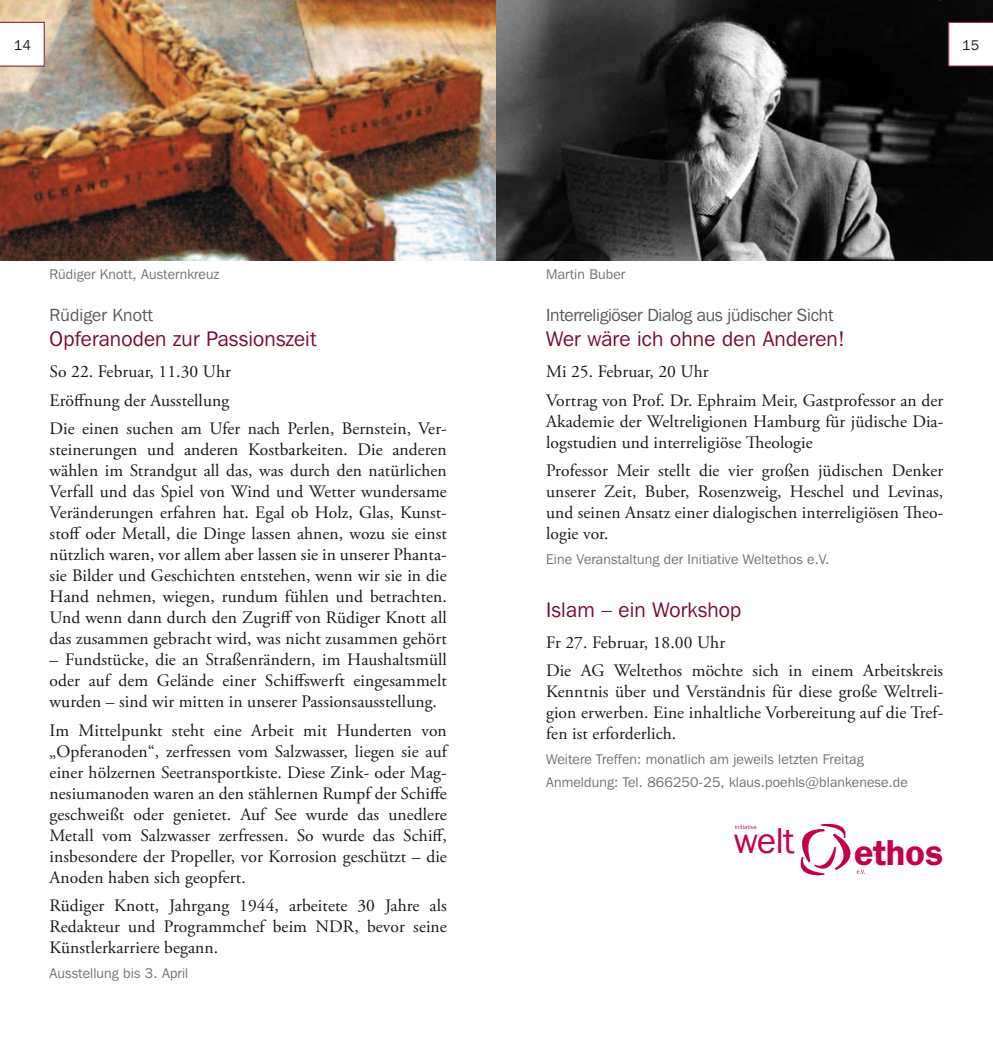
<style>
.page{position:relative;width:993px;height:1042px;background:#fff}
.page>*{position:absolute;margin:0;border:0;box-sizing:border-box;transform-origin:0 0}
.t1{font:600 37.27px "Franklin Gothic Itc T";letter-spacing:-.015em;color:#c3004b}
.t2{font:37.27px "Franklin Gothic Itc T";color:#c3004b}
.t3{font:21px "Franklin Gothic IT Cby BT";letter-spacing:.01em;color:#7b0d26}
.t4{font:17.5px/21px "Adobe Garamond Pro";letter-spacing:.005em;color:#1a171c;text-align:justify}
.t5{font:17.5px "Franklin Gothic IT Cby BT";letter-spacing:-.015em;color:#58585a}
.t6{font:17.5px "Franklin Gothic IT Cby BT";letter-spacing:.01em;color:#58585a}
.t7{font:14px/22.4px "Franklin Gothic IT Cby BT";letter-spacing:.01em;color:#707173}
.t8{font:14px "Franklin Gothic IT Cby BT";color:#1a171c}
</style>
<div class="page">
<img style="left:0;top:0;width:496px;height:260px">
<img style="left:800px;top:824px;width:51px;height:52px">
<svg style="left:735px;top:825px;width:21px;height:4px"></svg>
<svg style="left:856px;top:869px;width:8px;height:4px"></svg>
<svg style="left:496px;top:0;width:496px;height:260px;background:#363636"></svg>
<svg style="left:0;top:22px;width:45px;height:45px"></svg>
<svg style="left:947px;top:22px;width:45px;height:45px"></svg>
<p class="t8" style="left:14px;top:36px;width:18px">14</p>
<p class="t8" style="left:961px;top:36px;width:18px">15</p>
<p class="t7" style="left:50px;top:263px;width:171px">Rüdiger Knott, Austernkreuz</p>
<p class="t7" style="left:546px;top:263px;width:80px">Martin Buber</p>
<p class="t6" style="left:50px;top:304px;width:105px">Rüdiger Knott</p>
<p class="t3" style="left:50px;top:326px;width:268px">Opferanoden zur Passionszeit</p>
<p class="t4" style="left:50px;top:358px;width:398px;line-height:28.3px;text-align:left">So 22. Februar, 11.30 Uhr<br>Eröffnung der Ausstellung<br>Die einen suchen am Ufer nach Perlen, Bernstein, Ver-</p>
<p class="t4" style="left:50px;top:440px;width:398px">steinerungen und anderen Kostbarkeiten. Die anderen wählen im Strandgut all das, was durch den natürlichen Verfall und das Spiel von Wind und Wetter wundersame Veränderungen erfahren hat. Egal ob Holz, Glas, Kunst&shy;stoff oder Metall, die Dinge lassen ahnen, wozu sie einst nützlich waren, vor allem aber lassen sie in unserer Phanta&shy;sie Bilder und Geschichten entstehen, wenn wir sie in die Hand nehmen, wiegen, rundum fühlen und betrachten.<br>Und wenn dann durch den Zugriff von Rüdiger Knott all das zusammen gebracht wird, was nicht zusammen gehört</p>
<p class="t4" style="left:50px;top:650px;width:398px">– Fundstücke, die an Straßenrändern, im Haushaltsmüll oder auf dem Gelände einer Schiffswerft eingesammelt wurden – sind wir mitten in unserer Passionsausstellung.</p>
<p class="t4" style="left:50px;top:720px;width:398px">Im Mittelpunkt steht eine Arbeit mit Hunderten von „Opferanoden“, zerfressen vom Salzwasser, liegen sie auf einer hölzernen Seetransportkiste. Diese Zink- oder Mag&shy;nesiumanoden waren an den stählernen Rumpf der Schiffe geschweißt oder genietet. Auf See wurde das unedlere Metall vom Salzwasser zerfressen. So wurde das Schiff, insbesondere der Propeller, vor Korrosion geschützt – die Anoden haben sich geopfert.</p>
<p class="t4" style="left:50px;top:896px;width:398px">Rüdiger Knott, Jahrgang 1944, arbeitete 30 Jahre als Redakteur und Programmchef beim NDR, bevor seine Künstlerkarriere begann.</p>
<p class="t7" style="left:50px;top:962px;width:140px">Ausstellung bis 3. April</p>
<p class="t5" style="left:546px;top:304px;width:289px">Interreligiöser Dialog aus jüdischer Sicht</p>
<p class="t3" style="left:546px;top:326px;width:300px">Wer wäre ich ohne den Anderen!</p>
<p class="t4" style="left:546px;top:358px;width:398px;line-height:28.3px">Mi 25. Februar, 20 Uhr<br>Vortrag von Prof. Dr. Ephraim Meir, Gastprofessor an der</p>
<p class="t4" style="left:546px;top:411px;width:398px">Akademie der Weltreligionen Hamburg für jüdische Dia&shy;logstudien und interreligiöse Theologie</p>
<p class="t4" style="left:546px;top:461px;width:398px">Professor Meir stellt die vier großen jüdischen Denker unserer Zeit, Buber, Rosenzweig, Heschel und Levinas, und seinen Ansatz einer dialogischen interreligiösen Theo&shy;logie vor.</p>
<p class="t7" style="left:546px;top:548px;width:284px">Eine Veranstaltung der Initiative Weltethos e.V.</p>
<p class="t3" style="left:546px;top:596px;width:197px">Islam – ein Workshop</p>
<p class="t4" style="left:546px;top:629px;width:398px;line-height:28.3px">Fr 27. Februar, 18.00 Uhr<br>Die AG Weltethos möchte sich in einem Arbeitskreis</p>
<p class="t4" style="left:546px;top:682px;width:398px">Kenntnis über und Verständnis für diese große Weltreli&shy;gion erwerben. Eine inhaltliche Vorbereitung auf die Tref&shy;fen ist erforderlich.</p>
<p class="t7" style="left:546px;top:748px;width:363px">Weitere Treffen: monatlich am jeweils letzten Freitag<br>Anmeldung: Tel. 866250-25, klaus.poehls@blankenese.de</p>
<h1 class="t2" style="left:733px;top:819px;width:63px">welt</h1>
<h1 class="t1" style="left:853px;top:831px;width:91px">ethos</h1>
</div>
